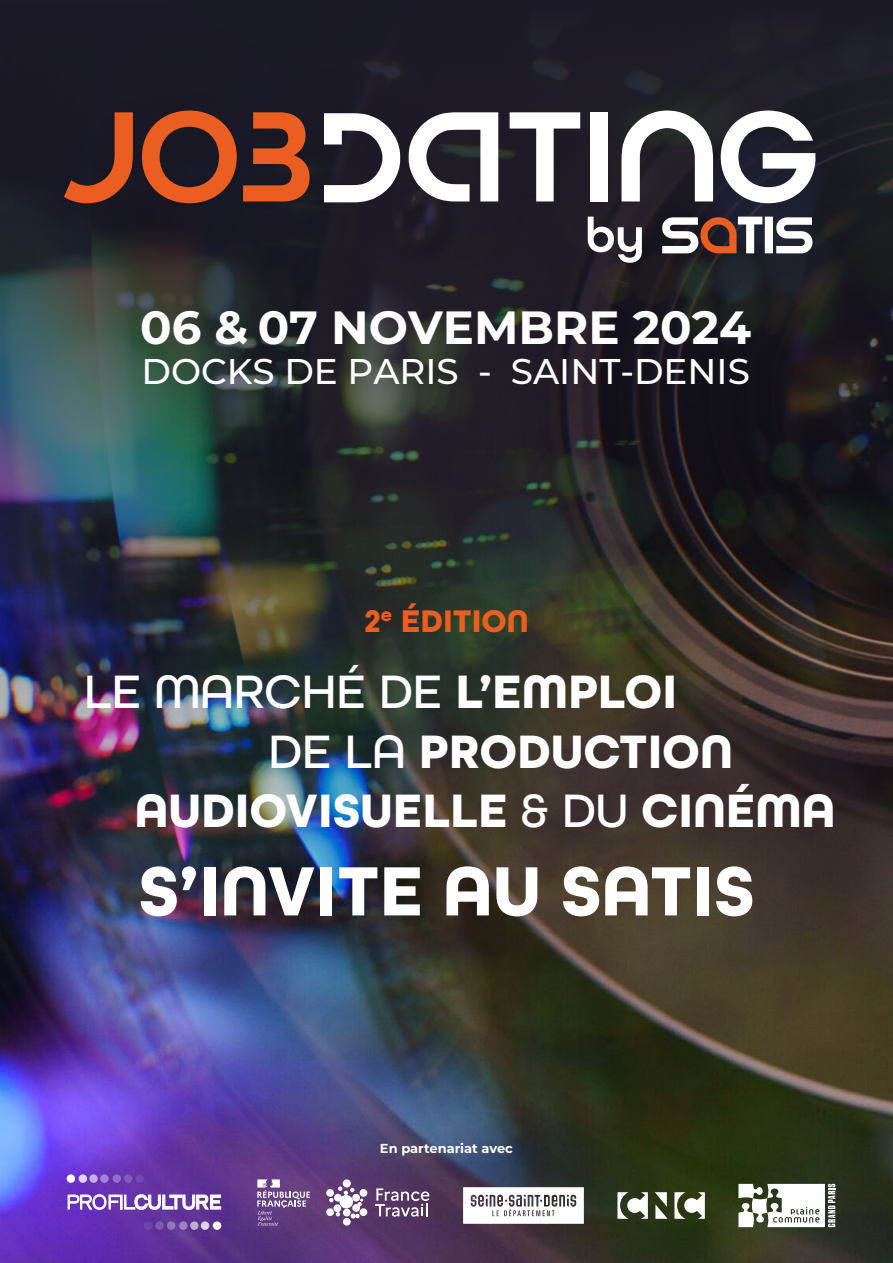
<style>
.page{position:relative;width:893px;height:1263px;background:#fff}
.page>*{position:absolute;margin:0;border:0;box-sizing:border-box;transform-origin:0 0}
.t1{font:700 73.5px "All Round Gothic";color:#fff}
.t2{font:700 49.5px "All Round Gothic";color:#fff}
.t3{font:500 49.5px "All Round Gothic";color:#fff}
.t4{font:700 46.5px "Montserrat";color:#fff}
.t5{font:500 35.7px "Montserrat";color:#fff}
.t6{font:700 33px "All Round Gothic";color:#eb5e1f}
.t7{font:700 13.05px "Montserrat";color:#fff}
.s1{font-weight:700}
.s2{font-weight:500}
</style>
<div class="page">
<img style="left:0;top:1091px;width:893px;height:172px">
<img style="left:0;top:0;width:893px;height:1091px">
<svg style="left:662px;top:217px;width:150px;height:36px"></svg>
<svg style="left:142px;top:111px;width:95px;height:92px;background:#7c3822"></svg>
<svg style="left:510px;top:112px;width:70px;height:89px"></svg>
<div style="left:590px;top:112px;width:18px;height:89px;background:#fff"></div>
<svg style="left:621px;top:111px;width:92px;height:90px"></svg>
<svg style="left:409px;top:112px;width:89px;height:89px"></svg>
<svg style="left:324px;top:113px;width:76px;height:89px"></svg>
<svg style="left:243px;top:112px;width:67px;height:89px;background:#883d22"></svg>
<svg style="left:721px;top:111px;width:94px;height:92px"></svg>
<svg style="left:64px;top:112px;width:69px;height:91px;background:#633023"></svg>
<svg style="left:588px;top:217px;width:54px;height:46px"></svg>
<svg style="left:68px;top:1194px;width:153px;height:16px"></svg>
<div style="left:67px;top:1174px;width:8px;height:9px;background:#fff;border-radius:50%"></div>
<svg style="left:79px;top:1174px;width:8px;height:9px"></svg>
<svg style="left:89px;top:1174px;width:9px;height:9px"></svg>
<svg style="left:100px;top:1174px;width:9px;height:9px"></svg>
<div style="left:113px;top:1174px;width:8px;height:9px;background:#936fc8;border-radius:50%"></div>
<svg style="left:124px;top:1174px;width:9px;height:9px"></svg>
<div style="left:136px;top:1174px;width:8px;height:9px;background:#7547b0;border-radius:50%"></div>
<div style="left:213px;top:1221px;width:8px;height:9px;background:#fff;border-radius:50%"></div>
<svg style="left:201px;top:1221px;width:8px;height:9px"></svg>
<svg style="left:190px;top:1221px;width:9px;height:9px"></svg>
<svg style="left:179px;top:1221px;width:9px;height:9px"></svg>
<div style="left:167px;top:1221px;width:8px;height:9px;background:#9376b8;border-radius:50%"></div>
<svg style="left:155px;top:1221px;width:9px;height:9px"></svg>
<div style="left:144px;top:1221px;width:8px;height:9px;background:#7045ab;border-radius:50%"></div>
<svg style="left:257px;top:1179px;width:53px;height:47px;background:#816298"></svg>
<div style="left:360px;top:1208px;width:7px;height:8px;background:#fff;border-radius:50%"></div>
<div style="left:343px;top:1218px;width:8px;height:7px;background:#fff;border-radius:50%"></div>
<div style="left:360px;top:1189px;width:7px;height:8px;background:#fff;border-radius:50%"></div>
<svg style="left:326px;top:1186px;width:37px;height:33px"></svg>
<div style="left:343px;top:1179px;width:8px;height:8px;background:#fff;border-radius:50%"></div>
<div style="left:326px;top:1208px;width:8px;height:8px;background:#fff;border-radius:50%"></div>
<div style="left:339px;top:1195px;width:14px;height:13px;background:#fff;border-radius:50%"></div>
<svg style="left:375px;top:1188px;width:54px;height:28px"></svg>
<svg style="left:617px;top:1192px;width:88px;height:27px"></svg>
<svg style="left:738px;top:1184px;width:97px;height:43px"></svg>
<svg style="left:463px;top:1187px;width:121px;height:37px"></svg>
<p class="t4" style="left:140px;top:294px;width:613px">06 &amp; 07 NOVEMBRE 2024</p>
<p class="t5" style="left:142px;top:346px;width:610px">DOCKS DE PARIS - SAINT-DENIS</p>
<p class="t6" style="left:364px;top:602px;width:166px">2<sup>e</sup> ÉDITION</p>
<p class="t3" style="left:84px;top:662px;width:594px">LE MARCHÉ DE <span class="s1">L’EMPLOI</span></p>
<p class="t2" style="left:268px;top:722px;width:466px"><span class="s2">DE LA</span> PRODUCTION</p>
<p class="t2" style="left:135px;top:781px;width:702px">AUDIOVISUELLE <span class="s2">&amp; DU</span> CINÉMA</p>
<h1 class="t1" style="left:138px;top:847px;width:618px">S’INVITE AU SATIS</h1>
<p class="t7" style="left:380px;top:1139px;width:135px">En partenariat avec</p>
</div>
